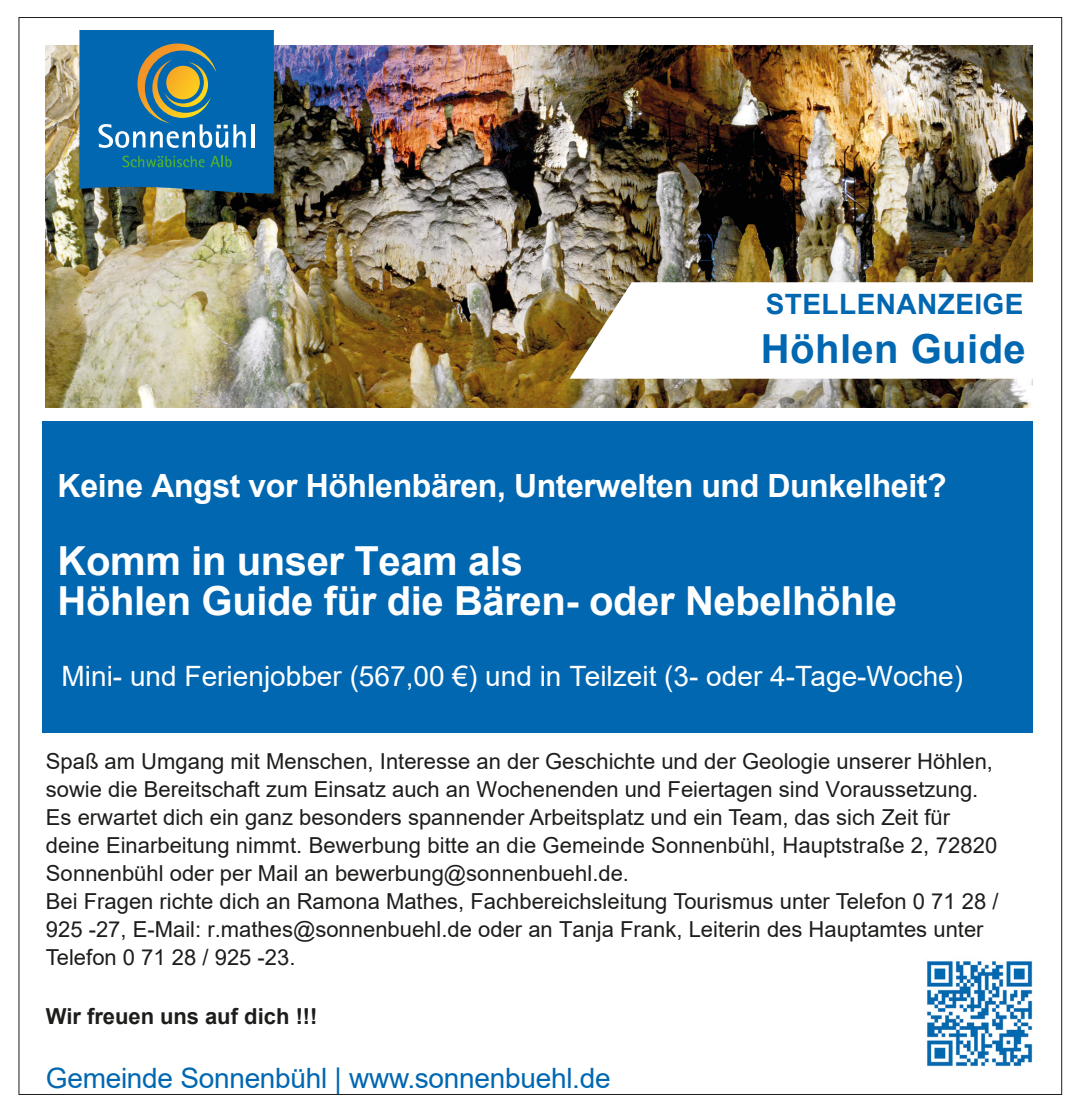
<style>
.page{position:relative;width:1078px;height:1112px;background:#fff}
.page>*{position:absolute;margin:0;border:0;box-sizing:border-box;transform-origin:0 0}
.t1{font:700 40px/40px "Arial";letter-spacing:-.01em;color:#fff}
.t2{font:700 40px "Arial";letter-spacing:.01em;color:#0167b1}
.t3{font:700 32px "Arial";letter-spacing:-.01em;color:#fff}
.t4{font:28px "Arial";color:#fff}
.t5{font:28px "Arial";letter-spacing:-.01em;color:#0167b1}
.t6{font:700 28px "Arial";letter-spacing:.015em;color:#0167b1}
.t7{font:22px/28px "Arial";color:#1d1d1b}
.t8{font:700 22px "Arial";letter-spacing:-.005em;color:#1d1d1b}
</style>
<div class="page">
<img style="left:46px;top:45px;width:986px;height:362px">
<svg style="left:79px;top:30px;width:195px;height:163px;background:#2173a4"></svg>
<svg style="left:569px;top:282px;width:464px;height:96px"></svg>
<div style="left:42px;top:421px;width:990px;height:311px;background:#0167b1"></div>
<img style="left:927px;top:961px;width:106px;height:106px">
<p class="t6" style="left:765px;top:284px;width:259px">STELLENANZEIGE</p>
<p class="t2" style="left:760px;top:321px;width:266px">Höhlen Guide</p>
<p class="t3" style="left:58px;top:463px;width:890px">Keine Angst vor Höhlenbären, Unterwelten und Dunkelheit?</p>
<p class="t1" style="left:58px;top:541px;width:840px">Komm in unser Team als<br>Höhlen Guide für die Bären- oder Nebelhöhle</p>
<p class="t4" style="left:62px;top:656px;width:902px">Mini- und Ferienjobber (567,00 €) und in Teilzeit (3- oder 4-Tage-Woche)</p>
<p class="t7" style="left:46px;top:746px;width:953px">Spaß am Umgang mit Menschen, Interesse an der Geschichte und der Geologie unserer Höhlen, sowie die Bereitschaft zum Einsatz auch an Wochenenden und Feiertagen sind Voraussetzung.<br>Es erwartet dich ein ganz besonders spannender Arbeitsplatz und ein Team, das sich Zeit für deine Einarbeitung nimmt. Bewerbung bitte an die Gemeinde Sonnenbühl, Hauptstraße 2, 72820<br>Sonnenbühl oder per Mail an bewerbung@sonnenbuehl.de.<br>Bei Fragen richte dich an Ramona Mathes, Fachbereichsleitung Tourismus unter Telefon 0 71 28 / 925 -27, E-Mail: r.mathes@sonnenbuehl.de oder an Tanja Frank, Leiterin des Hauptamtes unter Telefon 0 71 28 / 925 -23.</p>
<p class="t8" style="left:46px;top:1000px;width:273px">Wir freuen uns auf dich !!!</p>
<p class="t5" style="left:46px;top:1058px;width:566px">Gemeinde Sonnenbühl | www.sonnenbuehl.de</p>
</div>
